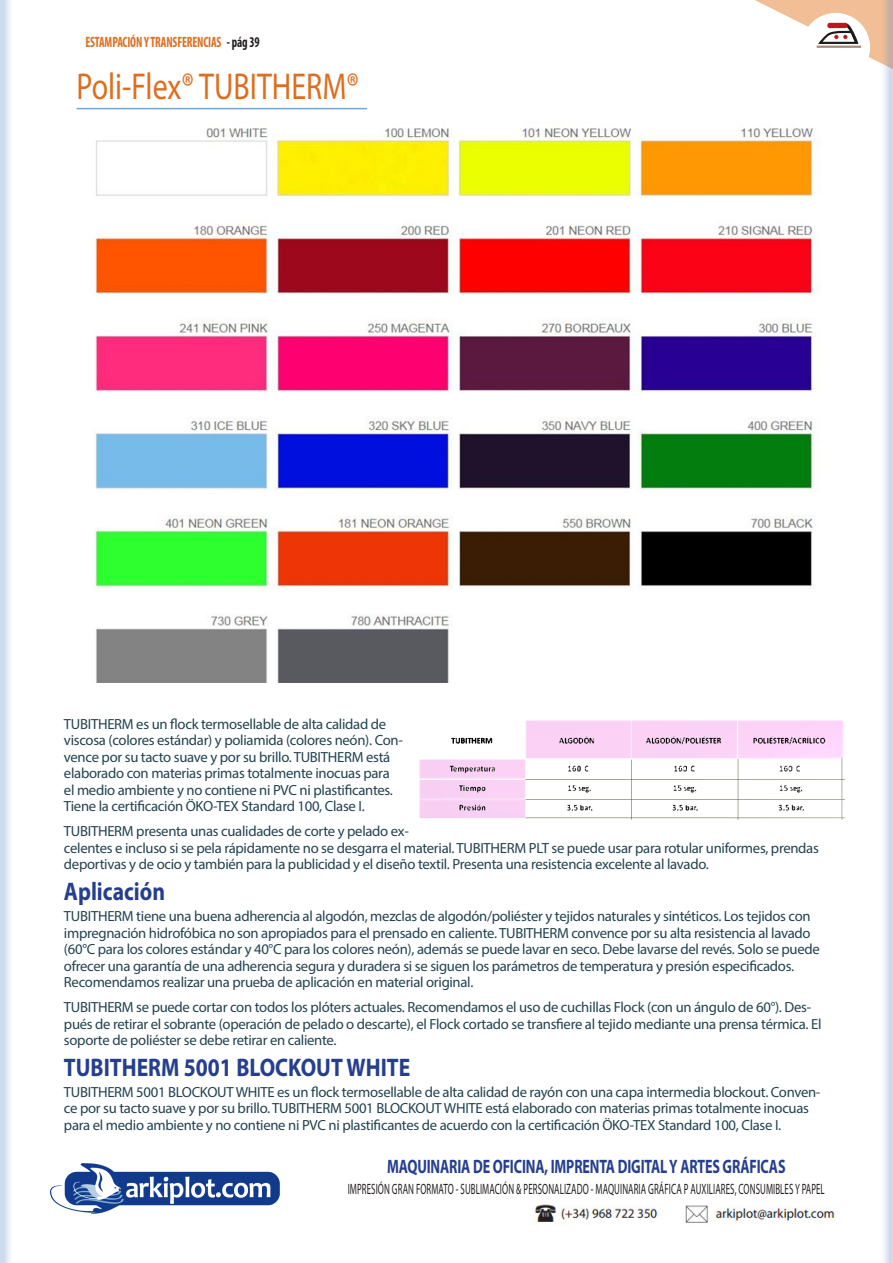
<style>
.page{position:relative;width:893px;height:1263px;background:#fff}
.page>*{position:absolute;margin:0;border:0;box-sizing:border-box;transform-origin:0 0}
.subtituloSección_-_C{font:37.5px "Myriad Pro";color:#dd6e1f;scale:.8 1}
.SUBtituloproducto{font:700 25.5px "Myriad Pro";color:#253f8e;scale:.85 1}
.t1{font:700 19.5px "Myriad Pro";letter-spacing:-.01em;color:#253f8e;scale:.72 1}
.t2{font:15px "Myriad Pro";letter-spacing:.01em;color:#231f20;scale:.59 1}
.t3{font:700 condensed 15px "Myriad Pro";letter-spacing:-.01em;color:#dd6e1f;scale:.82 1}
.Párrafo_9{font:14.7px/16.5px "Myriad Pro";letter-spacing:-.02em;color:#22424f}
.s1{color:#231f20}
</style>
<div class="page">
<img style="left:534px;top:1204px;width:301px;height:19px">
<svg style="left:755px;top:0;width:125px;height:63px"></svg>
<img style="left:50px;top:1163px;width:230px;height:50px">
<svg style="left:0;top:0;width:10px;height:1263px;background:#d7e3f1"></svg>
<svg style="left:880px;top:0;width:13px;height:1263px"></svg>
<hr style="left:77px;top:108px;width:290px;height:1px;background:#72a7d0">
<img style="left:95px;top:128px;width:724px;height:555px">
<img style="left:420px;top:721px;width:425px;height:98px">
<p class="t3" style="left:85px;top:33px;width:214px">ESTAMPACIÓN Y TRANSFERENCIAS <span class="s1">- pág 39</span></p>
<p class="subtituloSección_-_C" style="left:77px;top:64px;width:355px">Poli-Flex® TUBITHERM®</p>
<p class="Párrafo_9" style="left:64px;top:715px;width:340px">TUBITHERM es un flock termosellable de alta calidad de viscosa (colores estándar) y poliamida (colores neón). Con&shy;vence por su tacto suave y por su brillo. TUBITHERM está elaborado con materias primas totalmente inocuas para el medio ambiente y no contiene ni PVC ni plastificantes.<br>Tiene la certificación ÖKO-TEX Standard 100, Clase I.</p>
<p class="Párrafo_9" style="left:64px;top:823px;width:756px">TUBITHERM presenta unas cualidades de corte y pelado ex-<br>celentes e incluso si se pela rápidamente no se desgarra el material. TUBITHERM PLT se puede usar para rotular uniformes, prendas deportivas y de ocio y también para la publicidad y el diseño textil. Presenta una resistencia excelente al lavado.</p>
<p class="SUBtituloproducto" style="left:64px;top:875px;width:121px">Aplicación</p>
<p class="Párrafo_9" style="left:64px;top:908px;width:757px">TUBITHERM tiene una buena adherencia al algodón, mezclas de algodón/poliéster y tejidos naturales y sintéticos. Los tejidos con impregnación hidrofóbica no son apropiados para el prensado en caliente. TUBITHERM convence por su alta resistencia al lavado (60°C para los colores estándar y 40°C para los colores neón), además se puede lavar en seco. Debe lavarse del revés. Solo se puede ofrecer una garantía de una adherencia segura y duradera si se siguen los parámetros de temperatura y presión especificados.<br>Recomendamos realizar una prueba de aplicación en material original.</p>
<p class="Párrafo_9" style="left:64px;top:999px;width:759px">TUBITHERM se puede cortar con todos los plóters actuales. Recomendamos el uso de cuchillas Flock (con un ángulo de 60°). Des&shy;pués de retirar el sobrante (operación de pelado o descarte), el Flock cortado se transfiere al tejido mediante una prensa térmica. El soporte de poliéster se debe retirar en caliente.</p>
<p class="SUBtituloproducto" style="left:64px;top:1051px;width:409px">TUBITHERM 5001 BLOCKOUT WHITE</p>
<p class="Párrafo_9" style="left:64px;top:1083px;width:758px">TUBITHERM 5001 BLOCKOUT WHITE es un flock termosellable de alta calidad de rayón con una capa intermedia blockout. Conven&shy;ce por su tacto suave y por su brillo. TUBITHERM 5001 BLOCKOUT WHITE está elaborado con materias primas totalmente inocuas para el medio ambiente y no contiene ni PVC ni plastificantes de acuerdo con la certificación ÖKO-TEX Standard 100, Clase I.</p>
<h3 class="t1" style="left:387px;top:1154px;width:555px">MAQUINARIA DE OFICINA, IMPRENTA DIGITAL Y ARTES GRÁFICAS</h3>
<p class="t2" style="left:348px;top:1180px;width:810px">IMPRESIÓN GRAN FORMATO - SUBLIMACIÓN &amp; PERSONALIZADO - MAQUINARIA GRÁFICA P AUXILIARES, CONSUMIBLES Y PAPEL</p>
</div>
